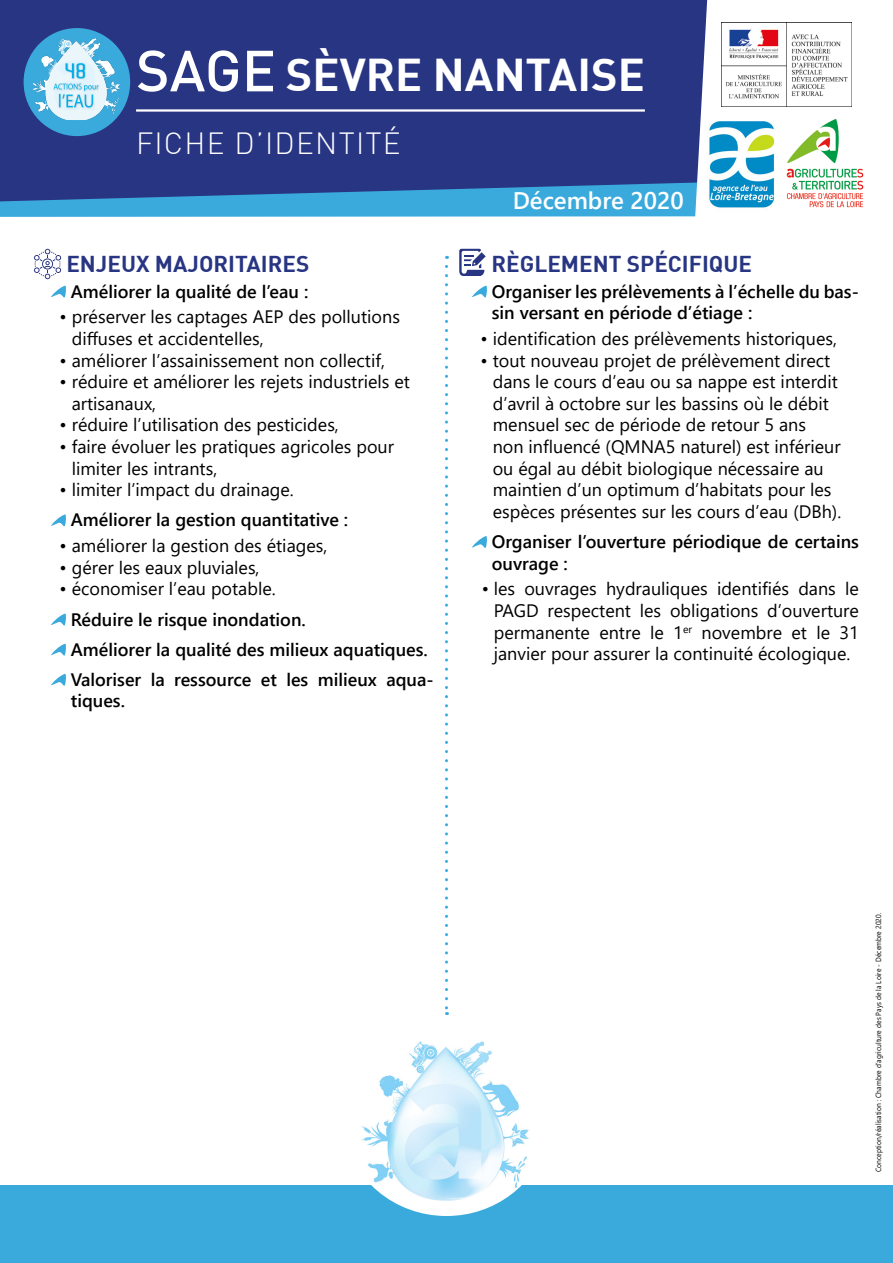
<style>
.page{position:relative;width:893px;height:1263px;background:#fff}
.page>*{position:absolute;margin:0;border:0;box-sizing:border-box;transform-origin:0 0}
.t1{font:700 45px "DIN";color:#fff}
.t2{font:300 30px "DIN";letter-spacing:.04em;color:#fff}
.t3{font:600 24px "Segoe UI";color:#fff}
.t4{font:700 22.5px "DIN";color:#283583}
.t5{font:18px/21.6px "Segoe UI";color:#000}
.t6{font:600 18px/21.6px "Segoe UI";color:#000}
.t7{font:7.5px "Segoe UI";letter-spacing:.01em;color:#000;scale:.9 1}
.s1{font-weight:500;font-size:57px}
</style>
<div class="page">
<img style="left:786px;top:119px;width:78px;height:88px">
<img style="left:713px;top:121px;width:62px;height:87px">
<img style="left:722px;top:23px;width:126px;height:83px">
<svg style="left:0;top:0;width:713px;height:217px;background:#2f4890"></svg>
<svg style="left:34px;top:249px;width:27px;height:30px"></svg>
<svg style="left:51px;top:285px;width:15px;height:13px"></svg>
<svg style="left:51px;top:514px;width:15px;height:13px"></svg>
<svg style="left:51px;top:613px;width:15px;height:13px"></svg>
<svg style="left:51px;top:643px;width:15px;height:13px"></svg>
<svg style="left:51px;top:673px;width:15px;height:13px"></svg>
<svg style="left:459px;top:249px;width:27px;height:27px"></svg>
<svg style="left:472px;top:285px;width:15px;height:13px"></svg>
<svg style="left:472px;top:536px;width:15px;height:12px"></svg>
<svg style="left:445px;top:266px;width:3px;height:749px"></svg>
<div style="left:0;top:1185px;width:893px;height:78px;background:#3aaadd"></div>
<div style="left:24px;top:28px;width:106px;height:108px;background:#3aaadd;border-radius:50%"></div>
<img style="left:33px;top:38px;width:87px;height:82px">
<img style="left:362px;top:1041px;width:167px;height:175px">
<p class="t1" style="left:136px;top:46px;width:510px"><span class="s1">SAGE</span> SÈVRE NANTAISE</p>
<p class="t2" style="left:136px;top:125px;width:266px">FICHE D’IDENTITÉ</p>
<p class="t3" style="left:513px;top:178px;width:173px">Décembre 2020</p>
<p class="t4" style="left:66px;top:249px;width:245px">ENJEUX MAJORITAIRES</p>
<p class="t6" style="left:71px;top:279px;width:239px">Améliorer la qualité de l’eau :</p>
<p class="t5" style="left:72px;top:305px;width:330px;text-indent:-12px">• préserver les captages AEP des pollutions diffuses et accidentelles,</p>
<p class="t5" style="left:60px;top:348px;width:327px">• améliorer l’assainissement non collectif,</p>
<p class="t5" style="left:72px;top:369px;width:340px;text-indent:-12px">• réduire et améliorer les rejets industriels et artisanaux,</p>
<p class="t5" style="left:60px;top:413px;width:281px">• réduire l’utilisation des pesticides,</p>
<p class="t5" style="left:72px;top:434px;width:324px;text-indent:-12px">• faire évoluer les pratiques agricoles pour limiter les intrants,</p>
<p class="t5" style="left:60px;top:477px;width:236px">• limiter l’impact du drainage.</p>
<p class="t6" style="left:71px;top:508px;width:279px">Améliorer la gestion quantitative :</p>
<p class="t5" style="left:60px;top:533px;width:269px">• améliorer la gestion des étiages,</p>
<p class="t5" style="left:60px;top:555px;width:201px">• gérer les eaux pluviales,</p>
<p class="t5" style="left:60px;top:577px;width:218px">• économiser l’eau potable.</p>
<p class="t6" style="left:71px;top:607px;width:236px">Réduire le risque inondation.</p>
<p class="t6" style="left:71px;top:637px;width:359px">Améliorer la qualité des milieux aquatiques.</p>
<p class="t6" style="left:71px;top:667px;width:364px">Valoriser la ressource et les milieux aqua&shy;tiques.</p>
<p class="t4" style="left:491px;top:249px;width:262px">RÈGLEMENT SPÉCIFIQUE</p>
<p class="t6" style="left:492px;top:279px;width:369px">Organiser les prélèvements à l’échelle du bas&shy;sin versant en période d’étiage :</p>
<p class="t5" style="left:480px;top:326px;width:358px">• identification des prélèvements historiques,</p>
<p class="t5" style="left:493px;top:348px;width:350px;text-indent:-12px">• tout nouveau projet de prélèvement direct dans le cours d’eau ou sa nappe est interdit d’avril à octobre sur les bassins où le débit mensuel sec de période de retour 5 ans non influencé (QMNA5 naturel) est inférieur ou égal au débit biologique nécessaire au maintien d’un optimum d’habitats pour les espèces présentes sur les cours d’eau (DBh).</p>
<p class="t6" style="left:492px;top:529px;width:369px">Organiser l’ouverture périodique de certains ouvrage :</p>
<p class="t5" style="left:494px;top:577px;width:367px;text-align:justify;text-indent:-12px">• les ouvrages hydrauliques identifiés dans le PAGD respectent les obligations d’ouverture permanente entre le 1<sup>er</sup> novembre et le 31 janvier pour assurer la continuité écologique.</p>
<p class="t7" style="left:871px;top:1172px;width:290px;rotate:-90deg">Conception/réalisation : Chambre d’agriculture des Pays de la Loire - Décembre 2020.</p>
</div>
